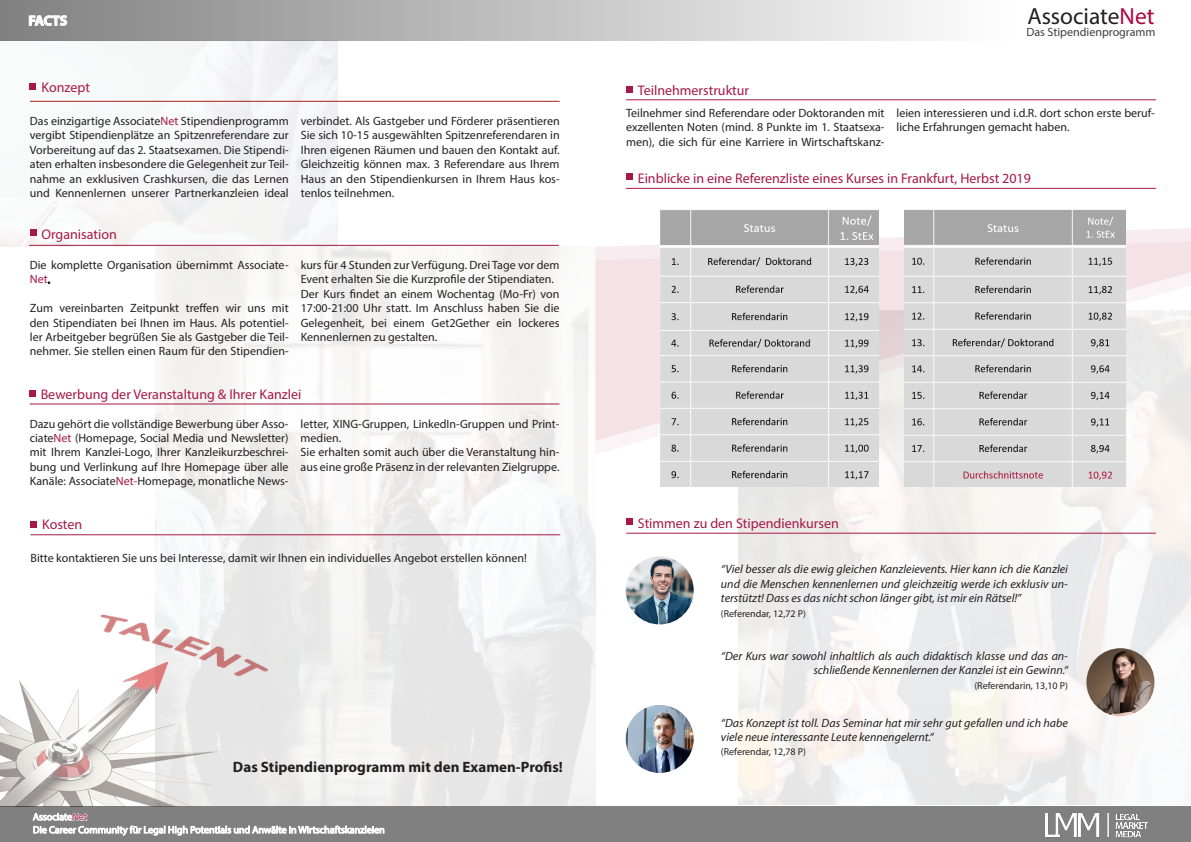
<style>
.page{position:relative;width:1191px;height:842px;background:#fff}
.page>*{position:absolute;margin:0;border:0;box-sizing:border-box;transform-origin:0 0}
.t1{font:23.4px "Myriad Pro";color:#231f20}
.t2{font:700 15px "Myriad Pro";color:#231f20}
.t3{font:14px "Myriad Pro";color:#a61845}
.t4{font:700 14px "Myriad Pro";letter-spacing:-.015em;color:#fff}
.t5{font:12px/14.4px "Myriad Pro";color:#231f20;text-align:justify}
.t6{font:italic 12px/14.4px "Myriad Pro";color:#231f20;text-align:justify}
.t7{font:10px "Myriad Pro";color:#231f20}
.s1{color:#b00540}
.s2{color:#a61845}
</style>
<div class="page">
<img style="left:0;top:40px;width:337px;height:206px">
<svg style="left:595px;top:236px;width:596px;height:218px;fill:#f4e6e7"></svg>
<img style="left:0;top:594px;width:311px;height:212px">
<div style="left:0;top:806px;width:1191px;height:36px;background:#808080"></div>
<svg style="left:33px;top:813px;width:351px;height:23px"></svg>
<img style="left:1036px;top:792px;width:121px;height:46px">
<div style="left:0;top:0;width:1015px;height:40px;background:linear-gradient(to right,#808080,#fff)"></div>
<svg style="left:29px;top:15px;width:38px;height:11px"></svg>
<hr style="left:30px;top:101px;width:529px;height:1px;background:#a91d21">
<hr style="left:29px;top:245px;width:530px;height:1px;background:#a61845">
<hr style="left:30px;top:403px;width:529px;height:1px;background:#a61845">
<svg style="left:30px;top:390px;width:6px;height:6px"></svg>
<hr style="left:31px;top:534px;width:529px;height:1px;background:#a61845">
<svg style="left:31px;top:521px;width:6px;height:6px"></svg>
<svg style="left:30px;top:83px;width:6px;height:6px"></svg>
<div style="left:30px;top:229px;width:6px;height:7px;background:#a61845"></div>
<hr style="left:626px;top:99px;width:529px;height:1px;background:#a61845">
<hr style="left:626px;top:188px;width:529px;height:1px;background:#a61845">
<div style="left:626px;top:86px;width:6px;height:7px;background:#a61845"></div>
<svg style="left:626px;top:174px;width:6px;height:6px"></svg>
<img style="left:660px;top:210px;width:218px;height:277px">
<hr style="left:626px;top:533px;width:529px;height:1px;background:#a61845">
<div style="left:626px;top:518px;width:6px;height:7px;background:#a61845"></div>
<img style="left:625px;top:556px;width:68px;height:68px;border-radius:34px">
<img style="left:1086px;top:648px;width:68px;height:68px;border-radius:34px">
<img style="left:625px;top:705px;width:68px;height:68px;border-radius:34px">
<img style="left:904px;top:209px;width:221px;height:278px">
<p class="t4" style="left:28px;top:12px;width:40px">FACTS</p>
<p class="t1" style="left:1027px;top:1px;width:129px">Associate<span class="s1">Net</span></p>
<p class="t5" style="left:1026px;top:26px;width:130px">Das Stipendienprogramm</p>
<p class="t3" style="left:42px;top:79px;width:50px">Konzept</p>
<p class="t5" style="left:30px;top:114px;width:260px">Das einzigartige Associate<span class="s2">Net</span> Stipendienprogramm vergibt Stipendienplätze an Spitzenreferendare zur Vorbereitung auf das 2. Staatsexamen. Die Stipendi&shy;aten erhalten insbesondere die Gelegenheit zur Teil&shy;nahme an exklusiven Crashkursen, die das Lernen und Kennenlernen unserer Partnerkanzleien ideal</p>
<p class="t5" style="left:301px;top:114px;width:260px">verbindet. Als Gastgeber und Förderer präsentieren Sie sich 10-15 ausgewählten Spitzenreferendaren in Ihren eigenen Räumen und bauen den Kontakt auf.<br>Gleichzeitig können max. 3 Referendare aus Ihrem Haus an den Stipendienkursen in Ihrem Haus kos&shy;tenlos teilnehmen.</p>
<p class="t3" style="left:41px;top:226px;width:77px">Organisation</p>
<p class="t5" style="left:30px;top:258px;width:260px">Die komplette Organisation übernimmt Associate-<br><span class="s2">Net</span>.</p>
<p class="t5" style="left:30px;top:301px;width:260px">Zum vereinbarten Zeitpunkt treffen wir uns mit den Stipendiaten bei Ihnen im Haus. Als potentiel&shy;ler Arbeitgeber begrüßen Sie als Gastgeber die Teil&shy;nehmer. Sie stellen einen Raum für den Stipendien-</p>
<p class="t5" style="left:301px;top:258px;width:260px">kurs für 4 Stunden zur Verfügung. Drei Tage vor dem<br>Event erhalten Sie die Kurzprofile der Stipendiaten.</p>
<p class="t5" style="left:301px;top:286px;width:260px">Der Kurs findet an einem Wochentag (Mo-Fr) von 17:00-21:00 Uhr statt. Im Anschluss haben Sie die Gelegenheit, bei einem Get2Gether ein lockeres Kennenlernen zu gestalten.</p>
<p class="t3" style="left:41px;top:386px;width:262px">Bewerbung der Veranstaltung &amp; Ihrer Kanzlei</p>
<p class="t5" style="left:30px;top:416px;width:260px">Dazu gehört die vollständige Bewerbung über Asso&shy;ciate<span class="s2">Net</span> (Homepage, Social Media und Newsletter) mit Ihrem Kanzlei-Logo, Ihrer Kanzleikurzbeschrei&shy;bung und Verlinkung auf Ihre Homepage über alle Kanäle: Associate<span class="s2">Net-</span>Homepage, monatliche News-</p>
<p class="t5" style="left:301px;top:416px;width:260px">letter, XING-Gruppen, LinkedIn-Gruppen und Print&shy;medien.</p>
<p class="t5" style="left:301px;top:445px;width:260px">Sie erhalten somit auch über die Veranstaltung hin&shy;aus eine große Präsenz in der relevanten Zielgruppe.</p>
<p class="t3" style="left:42px;top:516px;width:42px">Kosten</p>
<p class="t5" style="left:31px;top:550px;width:498px">Bitte kontaktieren Sie uns bei Interesse, damit wir Ihnen ein individuelles Angebot erstellen können!</p>
<p class="t2" style="left:233px;top:757px;width:331px">Das Stipendienprogramm mit den Examen-Profis!</p>
<p class="t3" style="left:638px;top:82px;width:113px">Teilnehmerstruktur</p>
<p class="t5" style="left:626px;top:105px;width:260px">Teilnehmer sind Referendare oder Doktoranden mit exzellenten Noten (mind. 8 Punkte im 1. Staatsexa&shy;men), die sich für eine Karriere in Wirtschaftskanz-</p>
<p class="t5" style="left:896px;top:105px;width:260px">leien interessieren und i.d.R. dort schon erste beruf&shy;liche Erfahrungen gemacht haben.</p>
<p class="t3" style="left:638px;top:169px;width:395px">Einblicke in eine Referenzliste eines Kurses in Frankfurt, Herbst 2019</p>
<p class="t3" style="left:638px;top:514px;width:202px">Stimmen zu den Stipendienkursen</p>
<p class="t6" style="left:721px;top:562px;width:348px">“Viel besser als die ewig gleichen Kanzleievents. Hier kann ich die Kanzlei und die Menschen kennenlernen und gleichzeitig werde ich exklusiv un&shy;terstützt! Dass es das nicht schon länger gibt, ist mir ein Rätsel!”</p>
<p class="t7" style="left:721px;top:607px;width:87px">(Referendar, 12,72 P)</p>
<p class="t6" style="left:721px;top:649px;width:348px;text-align:right">“Der Kurs war sowohl inhaltlich als auch didaktisch klasse und das an&shy;schließende Kennenlernen der Kanzlei ist ein Gewinn.“</p>
<p class="t7" style="left:974px;top:679px;width:95px">(Referendarin, 13,10 P)</p>
<p class="t6" style="left:721px;top:715px;width:348px">“Das Konzept ist toll. Das Seminar hat mir sehr gut gefallen und ich habe viele neue interessante Leute kennengelernt.“</p>
<p class="t7" style="left:721px;top:746px;width:87px">(Referendar, 12,78 P)</p>
</div>
